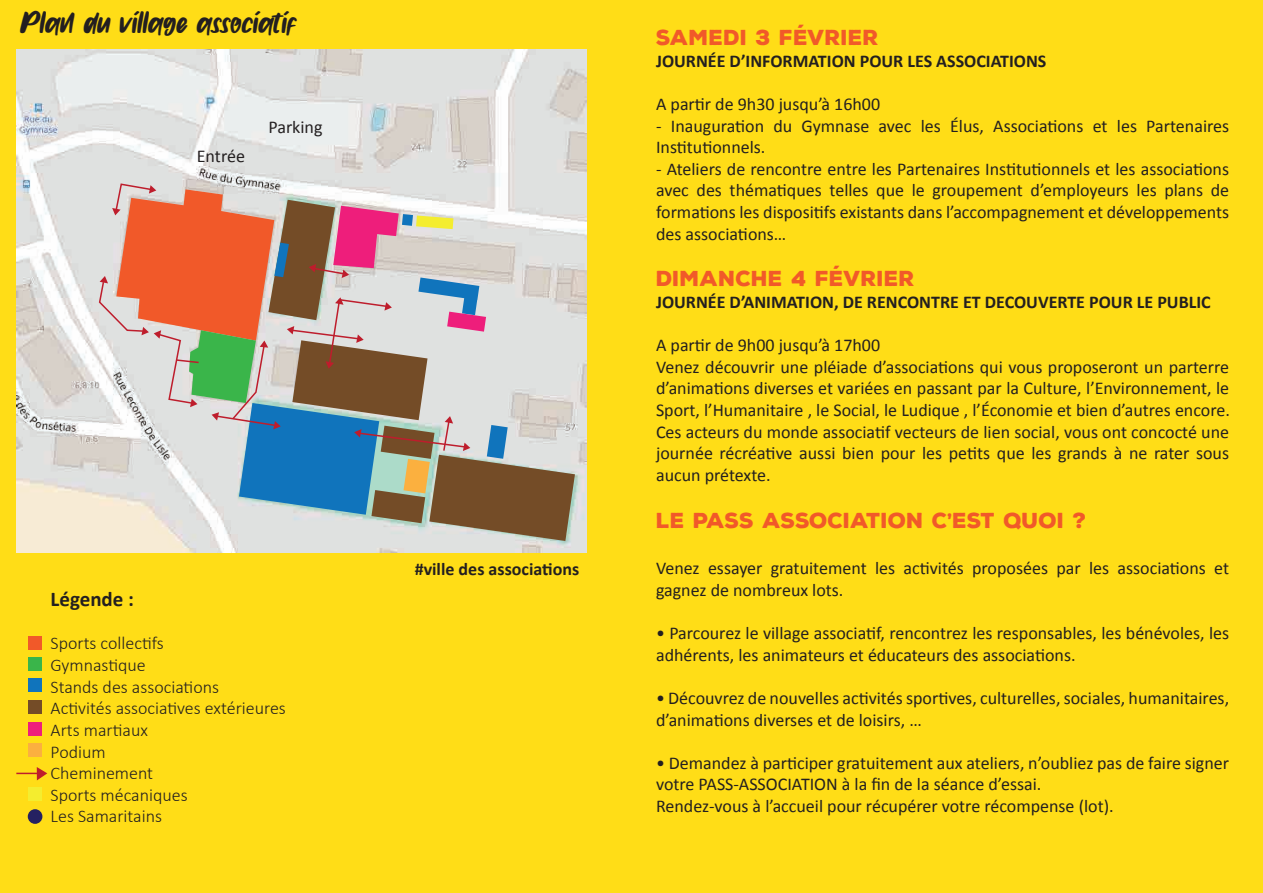
<style>
.page{position:relative;width:1263px;height:893px;background:#ffdd17}
.page>*{position:absolute;margin:0;border:0;box-sizing:border-box;transform-origin:0 0}
.t1{font:31.5px "Gilmoore";letter-spacing:-.045em;color:#231f20}
.t2{font:900 21px "Nexa Rust Sans";color:#f15929}
.t3{font:700 21px "Calibri";color:#231f20}
.t4{font:18px/21.6px "Calibri";color:#231f20}
.t5{font:300 18px/21.6px "Calibri";color:#231f20}
.t6{font:700 18px "Calibri";color:#231f20}
</style>
<div class="page">
<div style="left:28px;top:636px;width:14px;height:14px;background:#f15929"></div>
<div style="left:28px;top:657px;width:14px;height:14px;background:#3ab54a"></div>
<div style="left:28px;top:678px;width:14px;height:14px;background:#1074bc"></div>
<div style="left:28px;top:700px;width:14px;height:14px;background:#744c27"></div>
<div style="left:28px;top:722px;width:14px;height:14px;background:#ee1e7b"></div>
<div style="left:28px;top:743px;width:14px;height:14px;background:#fbb03f"></div>
<div style="left:28px;top:787px;width:14px;height:13px;background:#f4ed2f"></div>
<svg style="left:16px;top:767px;width:31px;height:13px"></svg>
<div style="left:28px;top:809px;width:14px;height:15px;background:#252161;border-radius:50%"></div>
<img style="left:17px;top:49px;width:569px;height:503px">
<svg style="left:98px;top:183px;width:477px;height:358px;background:#bbaca4"></svg>
<h1 class="t1" style="left:20px;top:10px;width:279px">Plan du village associatif</h1>
<p class="t4" style="left:197px;top:145px;width:50px">Entrée</p>
<p class="t4" style="left:268px;top:116px;width:56px">Parking</p>
<p class="t3" style="left:51px;top:586px;width:85px">Légende :</p>
<p class="t5" style="left:51px;top:632px;width:237px">Sports collectifs<br>Gymnastique<br>Stands des associations<br>Activités associatives extérieures<br>Arts martiaux<br>Podium<br>Cheminement<br>Sports mécaniques<br>Les Samaritains</p>
<p class="t6" style="left:415px;top:557px;width:166px">#ville des associations</p>
<p class="t2" style="left:656px;top:23px;width:224px">SAMEDI 3 FÉVRIER</p>
<p class="t6" style="left:656px;top:49px;width:392px">JOURNÉE D’INFORMATION POUR LES ASSOCIATIONS</p>
<p class="t4" style="left:656px;top:93px;width:226px">A partir de 9h30 jusqu’à 16h00</p>
<p class="t4" style="left:656px;top:115px;width:575px">- Inauguration du Gymnase avec les Élus, Associations et les Partenaires<br>Institutionnels.</p>
<p class="t4" style="left:656px;top:158px;width:575px;text-align:justify">- Ateliers de rencontre entre les Partenaires Institutionnels et les associations avec des thématiques telles que le groupement d’employeurs les plans de formations les dispositifs existants dans l’accompagnement et développements des associations…</p>
<p class="t2" style="left:656px;top:265px;width:260px">DIMANCHE 4 FÉVRIER</p>
<p class="t6" style="left:656px;top:290px;width:556px">JOURNÉE D’ANIMATION, DE RENCONTRE ET DECOUVERTE POUR LE PUBLIC</p>
<p class="t4" style="left:656px;top:334px;width:575px">A partir de 9h00 jusqu’à 17h00<br>Venez découvrir une pléiade d’associations qui vous proposeront un parterre d’animations diverses et variées en passant par la Culture, l’Environnement, le Sport, l’Humanitaire , le Social, le Ludique , l’Économie et bien d’autres encore.<br>Ces acteurs du monde associatif vecteurs de lien social, vous ont concocté une journée récréative aussi bien pour les petits que les grands à ne rater sous aucun prétexte.</p>
<p class="t2" style="left:656px;top:506px;width:432px">LE PASS ASSOCIATION C’EST QUOI ?</p>
<p class="t4" style="left:656px;top:558px;width:575px">Venez essayer gratuitement les activités proposées par les associations et gagnez de nombreux lots.</p>
<p class="t4" style="left:656px;top:622px;width:575px">• Parcourez le village associatif, rencontrez les responsables, les bénévoles, les adhérents, les animateurs et éducateurs des associations.</p>
<p class="t4" style="left:656px;top:687px;width:575px">• Découvrez de nouvelles activités sportives, culturelles, sociales, humanitaires, d’animations diverses et de loisirs, …</p>
<p class="t4" style="left:656px;top:752px;width:575px">• Demandez à participer gratuitement aux ateliers, n’oubliez pas de faire signer votre PASS-ASSOCIATION à la fin de la séance d’essai.<br>Rendez-vous à l’accueil pour récupérer votre récompense (lot).</p>
</div>
